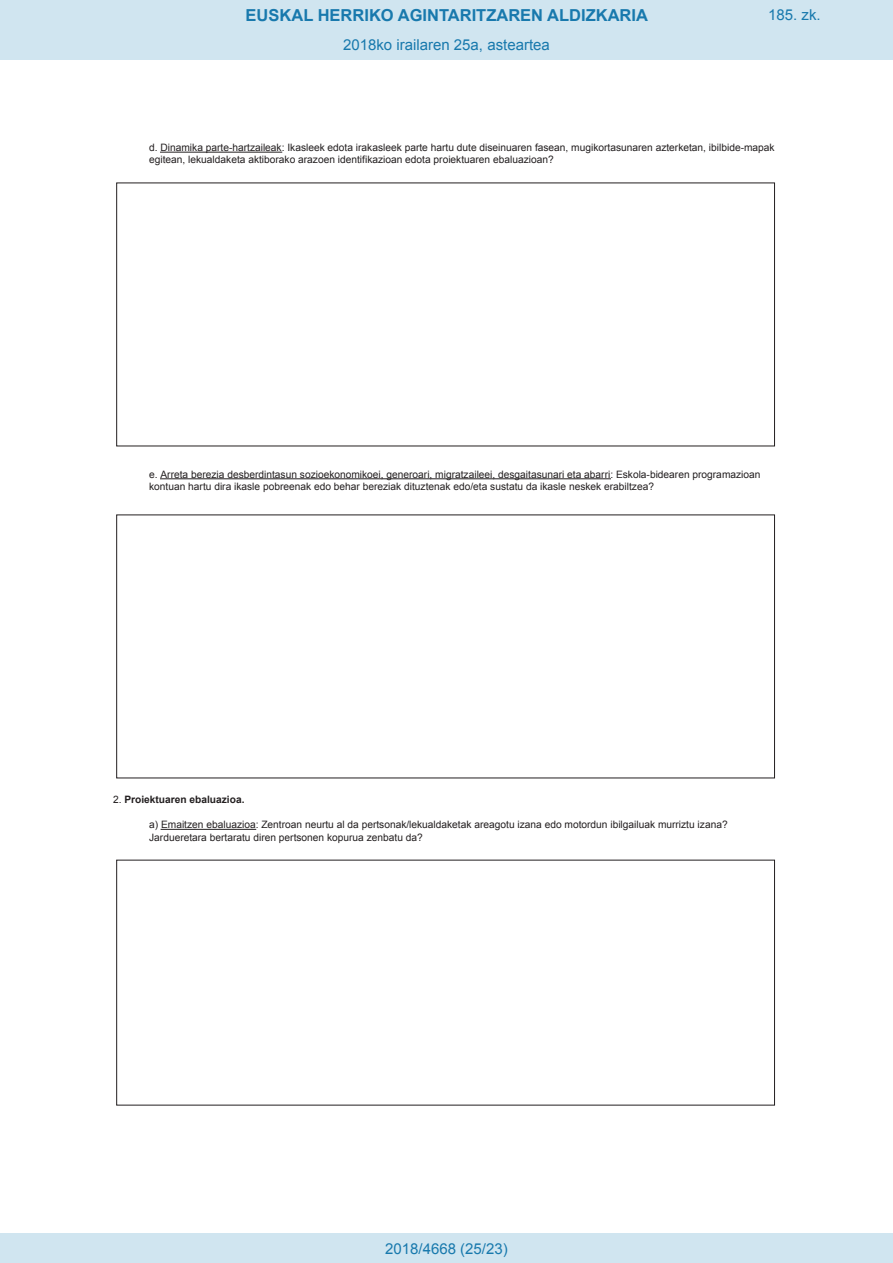
<style>
.page{position:relative;width:893px;height:1263px;background:#fff}
.page>*{position:absolute;margin:0;border:0;box-sizing:border-box;transform-origin:0 0}
.t1{font:700 16.5px "Arial";color:#1879ad}
.Paginacion_Centro{font:15px "Arial";color:#1879ad}
.t2{font:10.2px/12.3px "Arial";color:#231f20}
.t3{font:700 10.2px "Arial";color:#231f20}
.s1{font-weight:400}
</style>
<div class="page">
<hr style="left:161px;top:152px;width:121px;height:1px;background:#231f20">
<hr style="left:161px;top:478px;width:449px;height:1px;background:#231f20">
<hr style="left:161px;top:829px;width:95px;height:1px;background:#231f20">
<div style="left:0;top:0;width:893px;height:60px;background:#d0e5f0"></div>
<div style="left:0;top:1233px;width:893px;height:30px;background:#d0e5f0"></div>
<h1 class="t1" style="left:246px;top:4px;width:404px">EUSKAL HERRIKO AGINTARITZAREN ALDIZKARIA</h1>
<h2 class="Paginacion_Centro" style="left:768px;top:5px;width:54px">185. zk.</h2>
<h2 class="Paginacion_Centro" style="left:343px;top:35px;width:208px">2018ko irailaren 25a, asteartea</h2>
<p class="t2" style="left:149px;top:142px;width:627px">d. Dinamika parte-hartzaileak: Ikasleek edota irakasleek parte hartu dute diseinuaren fasean, mugikortasunaren azterketan, ibilbide-mapak egitean, lekualdaketa aktiborako arazoen identifikazioan edota proiektuaren ebaluazioan?</p>
<p class="t2" style="left:149px;top:468px;width:613px">e. Arreta berezia desberdintasun sozioekonomikoei, generoari, migratzaileei, desgaitasunari eta abarri: Eskola-bidearen programazioan kontuan hartu dira ikasle pobreenak edo behar bereziak dituztenak edo/eta sustatu da ikasle neskek erabiltzea?</p>
<p class="t3" style="left:113px;top:793px;width:133px"><span class="s1">2.</span> Proiektuaren ebaluazioa.</p>
<p class="t2" style="left:149px;top:819px;width:580px">a) Emaitzen ebaluazioa: Zentroan neurtu al da pertsonak/lekualdaketak areagotu izana edo motordun ibilgailuak murriztu izana?<br>Jardueretara bertaratu diren pertsonen kopurua zenbatu da?</p>
<p class="Paginacion_Centro" style="left:385px;top:1238px;width:124px">2018/4668 (25/23)</p>
</div>
